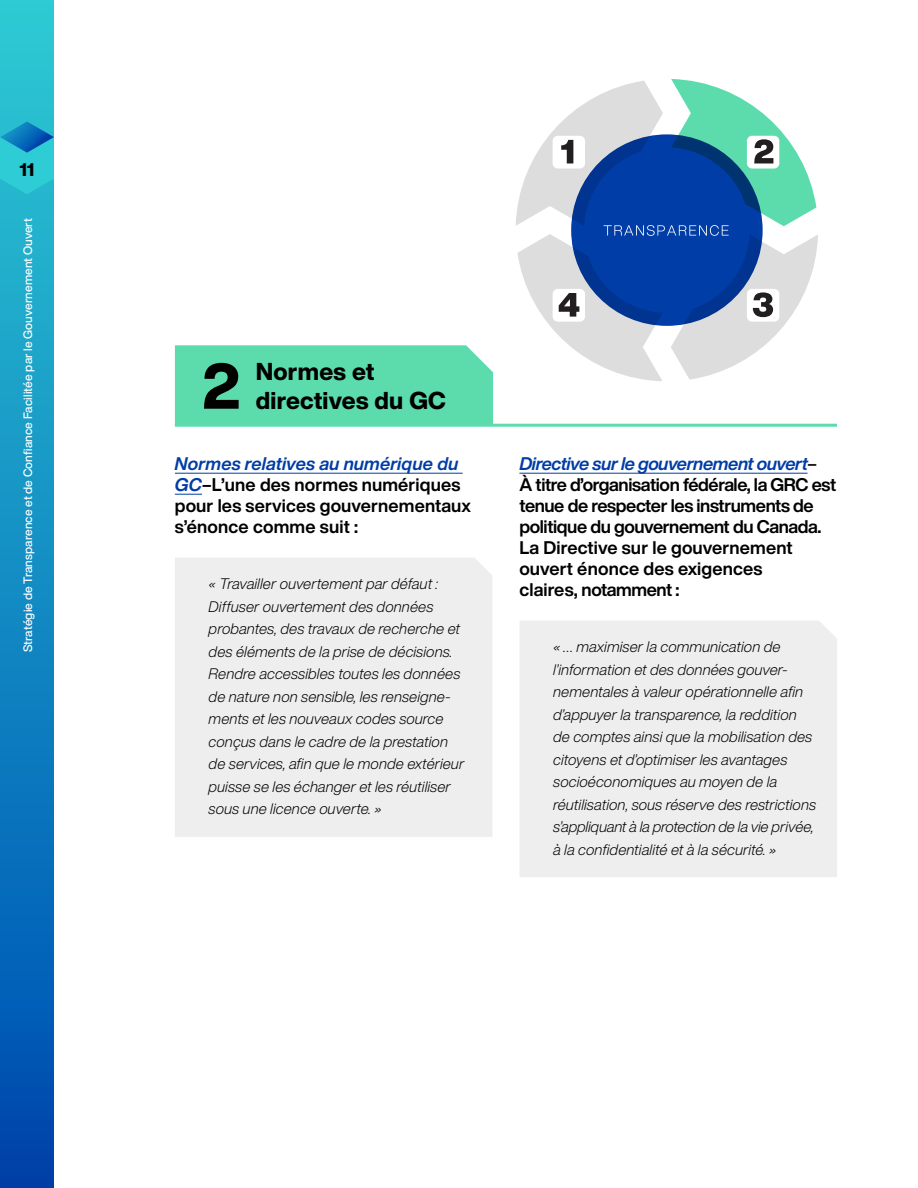
<style>
.page{position:relative;width:918px;height:1188px;background:#fff}
.page>*{position:absolute;margin:0;border:0;box-sizing:border-box;transform-origin:0 0}
.H3_Special_Drivers{font:800 63px "Helvetica Now Display";color:#000}
.H3_Special_Drivers-2{font:800 24px/28.5px "Helvetica Now Display";letter-spacing:.01em;color:#000}
.P_fake_heading{font:700 18px/21px "Helvetica Now Display";letter-spacing:-.005em;color:#000}
.t1{font:800 18px "Helvetica Now Display";color:#000}
.Bracket_text{font:italic 300 15px/22.5px "Helvetica Now Display";letter-spacing:.01em;color:#000}
.t2{font:500 12px "Helvetica Now Display";letter-spacing:.01em;color:#fff}
.s1{font-style:italic;color:#003da6}
.s2{color:#231f20}
</style>
<div class="page">
<div style="left:175px;top:345px;width:318px;height:79px;background:#5cdbad"></div>
<hr style="left:175px;top:424px;width:662px;height:3px;background:#5cdbad">
<hr style="left:175px;top:473px;width:288px;height:1px;background:#003da6">
<svg style="left:175px;top:494px;width:27px;height:1px"></svg>
<div style="left:175px;top:558px;width:317px;height:279px;background:#eee"></div>
<hr style="left:519px;top:473px;width:289px;height:1px;background:#003da6">
<div style="left:520px;top:621px;width:317px;height:256px;background:#eee"></div>
<svg style="left:516px;top:79px;width:302px;height:302px"></svg>
<div style="left:0;top:0;width:54px;height:1188px;background:linear-gradient(to bottom,#2ccdd5,#0047af)"></div>
<svg style="left:0;top:122px;width:54px;height:72px;background:#24b3cd"></svg>
<p class="t1" style="left:20px;top:157px;width:16px">11</p>
<p class="t2" style="left:20px;top:652px;width:436px;rotate:-90deg">Stratégie de Transparence et de Confiance Facilitée par le Gouvernement Ouvert</p>
<h3 class="H3_Special_Drivers" style="left:202px;top:343px;width:40px">2</h3>
<h3 class="H3_Special_Drivers-2" style="left:256px;top:357px;width:192px">Normes et directives du GC</h3>
<p class="P_fake_heading" style="left:175px;top:453px;width:298px"><span class="s1">Normes relatives au numérique du<br>GC</span>–L’une des normes numériques pour les services gouvernementaux s’énonce comme suit :</p>
<p class="Bracket_text" style="left:209px;top:573px;width:257px">« Travailler ouvertement par défaut :<br>Diffuser ouvertement des données probantes, des travaux de recherche et des éléments de la prise de décisions.<br>Rendre accessibles toutes les données de nature non sensible, les renseigne&shy;ments et les nouveaux codes source conçus dans le cadre de la prestation de services, afin que le monde extérieur puisse se les échanger et les réutiliser sous une licence ouverte. »</p>
<p class="P_fake_heading" style="left:519px;top:453px;width:318px"><span class="s1">Directive sur le gouvernement ouvert</span><span class="s2">–<br></span>À titre d’organisation fédérale, la GRC est tenue de respecter les instruments de politique du gouvernement du Canada.<br>La Directive sur le gouvernement ouvert énonce des exigences<br>claires, notamment :</p>
<p class="Bracket_text" style="left:553px;top:636px;width:264px">« … maximiser la communication de l’information et des données gouver&shy;nementales à valeur opérationnelle afin d’appuyer la transparence, la reddition de comptes ainsi que la mobilisation des citoyens et d’optimiser les avantages socioéconomiques au moyen de la réutilisation, sous réserve des restrictions s’appliquant à la protection de la vie privée, à la confidentialité et à la sécurité. »</p>
</div>
